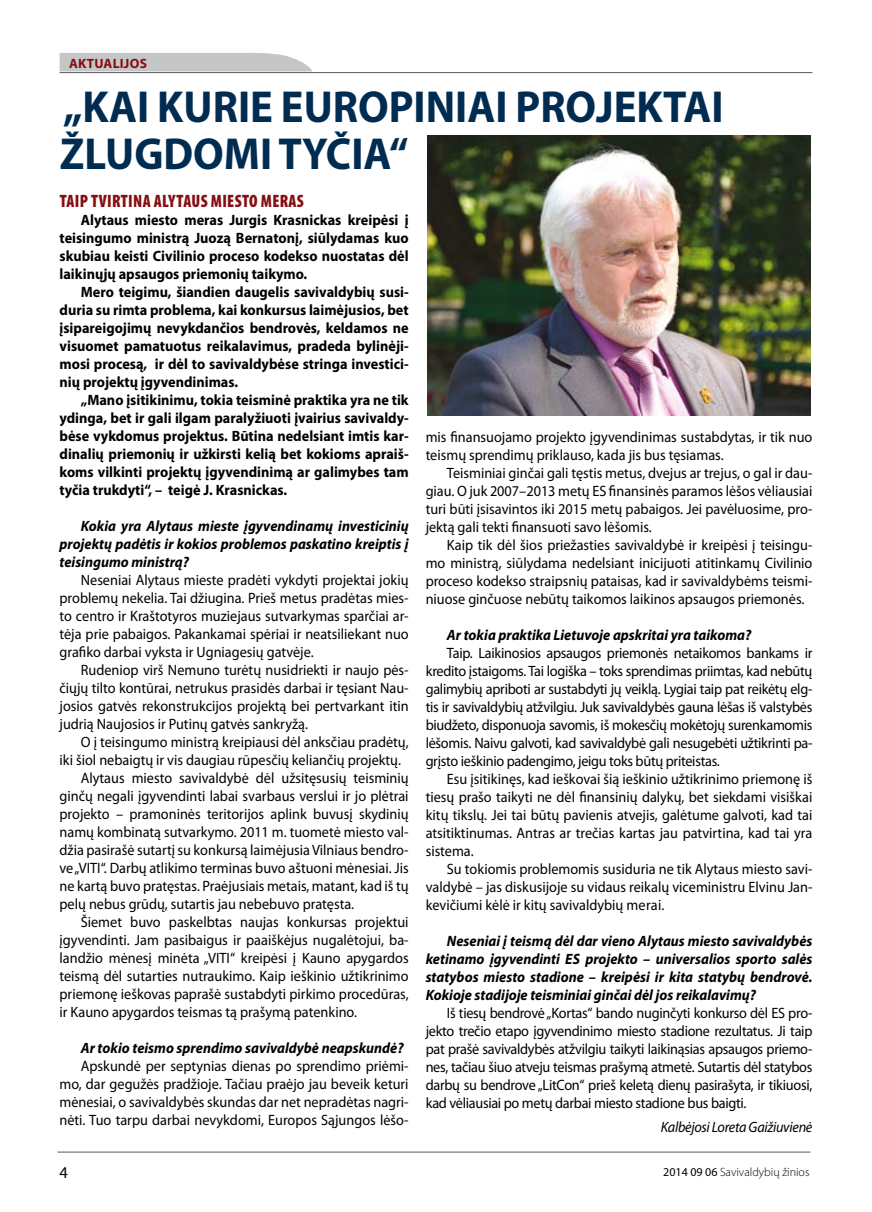
<style>
.page{position:relative;width:872px;height:1212px;background:#fff}
.page>*{position:absolute;margin:0;border:0;box-sizing:border-box;transform-origin:0 0}
.t1{font:700 45px/46.8px "Myriad Pro";color:#002c52;scale:.95 1}
.t2{font:900 condensed 18px "Myriad Pro";letter-spacing:.02em;color:#860e12;scale:.95 1}
.t3{font:15px/18px "Myriad Pro";color:#000;text-align:justify;scale:.95 1}
.t4{font:700 15px/18px "Myriad Pro";color:#000;text-align:justify;scale:.95 1}
.t5{font:italic 700 15px/18px "Myriad Pro";color:#000;text-align:justify;scale:.95 1}
.t6{font:italic 15px "Myriad Pro";letter-spacing:-.02em;color:#000;scale:.95 1}
.t7{font:700 13.5px "Myriad Pro";letter-spacing:.02em;color:#860e12}
.t8{font:300 12px "Myriad Pro";color:#000}
.s1{font-weight:400}
</style>
<div class="page">
<hr style="left:60px;top:72px;width:752px;height:1px;background:#58585a">
<svg style="left:60px;top:52px;width:252px;height:19px;background:#cacbcd"></svg>
<hr style="left:57px;top:1152px;width:753px;height:1px;background:#58585a">
<img style="left:427px;top:135px;width:383px;height:281px">
<p class="t7" style="left:69px;top:55px;width:79px">AKTUALIJOS</p>
<h1 class="t1" style="left:60px;top:82px;width:700px">„Kai kurie europiniai projektai žlugdomi tyčia“</h1>
<p class="t2" style="left:60px;top:189px;width:258px">TAIP TVIRTINA ALYTAUS MIESTO MERAS</p>
<p class="t4" style="left:60px;top:210px;width:369px;text-indent:21px">Alytaus miesto meras Jurgis Krasnickas kreipėsi į teisingumo ministrą Juozą Bernatonį, siūlydamas kuo skubiau keisti Civilinio proceso kodekso nuostatas dėl laikinųjų apsaugos priemonių taikymo.</p>
<p class="t4" style="left:60px;top:282px;width:369px;text-indent:21px">Mero teigimu, šiandien daugelis savivaldybių susi&shy;duria su rimta problema, kai konkursus laimėjusios, bet įsipareigojimų nevykdančios bendrovės, keldamos ne visuomet pamatuotus reikalavimus, pradeda bylinėji&shy;mosi procesą, ir dėl to savivaldybėse stringa investici&shy;nių projektų įgyvendinimas.</p>
<p class="t4" style="left:60px;top:390px;width:369px;text-indent:21px">„Mano įsitikinimu, tokia teisminė praktika yra ne tik ydinga, bet ir gali ilgam paralyžiuoti įvairius savivaldy&shy;bėse vykdomus projektus. Būtina nedelsiant imtis kar&shy;dinalių priemonių ir užkirsti kelią bet kokioms apraiš&shy;koms vilkinti projektų įgyvendinimą ar galimybes tam tyčia trukdyti“, – teigė J. Krasnickas.</p>
<p class="t5" style="left:60px;top:516px;width:369px;text-indent:21px">Kokia yra Alytaus mieste įgyvendinamų investicinių projektų padėtis ir kokios problemos paskatino kreiptis į teisingumo ministrą?</p>
<p class="t3" style="left:60px;top:571px;width:369px;text-indent:21px">Neseniai Alytaus mieste pradėti vykdyti projektai jokių problemų nekelia. Tai džiugina. Prieš metus pradėtas mies&shy;to centro ir Kraštotyros muziejaus sutvarkymas sparčiai ar&shy;tėja prie pabaigos. Pakankamai spėriai ir neatsiliekant nuo grafiko darbai vyksta ir Ugniagesių gatvėje.</p>
<p class="t3" style="left:60px;top:661px;width:369px;text-indent:21px">Rudeniop virš Nemuno turėtų nusidriekti ir naujo pės&shy;čiųjų tilto kontūrai, netrukus prasidės darbai ir tęsiant Nau&shy;josios gatvės rekonstrukcijos projektą bei pertvarkant itin judrią Naujosios ir Putinų gatvės sankryžą.</p>
<p class="t3" style="left:81px;top:733px;width:346px">O į teisingumo ministrą kreipiausi dėl anksčiau pradėtų,</p>
<p class="t3" style="left:60px;top:751px;width:361px">iki šiol nebaigtų ir vis daugiau rūpesčių keliančių projektų.</p>
<p class="t3" style="left:81px;top:769px;width:346px">Alytaus miesto savivaldybė dėl užsitęsusių teisminių</p>
<p class="t3" style="left:60px;top:787px;width:369px">ginčų negali įgyvendinti labai svarbaus verslui ir jo plėtrai</p>
<p class="t3" style="left:60px;top:805px;width:369px">projekto – pramoninės teritorijos aplink buvusį skydinių</p>
<p class="t3" style="left:60px;top:823px;width:369px">namų kombinatą sutvarkymo. 2011 m. tuometė miesto val-</p>
<p class="t3" style="left:60px;top:841px;width:369px">džia pasirašė sutartį su konkursą laimėjusia Vilniaus bendro-</p>
<p class="t3" style="left:60px;top:859px;width:369px">ve „VITI“. Darbų atlikimo terminas buvo aštuoni mėnesiai. Jis</p>
<p class="t3" style="left:60px;top:877px;width:369px">ne kartą buvo pratęstas. Praėjusiais metais, matant, kad iš tų</p>
<p class="t3" style="left:60px;top:895px;width:312px">pelų nebus grūdų, sutartis jau nebebuvo pratęsta.</p>
<p class="t3" style="left:81px;top:913px;width:346px">Šiemet buvo paskelbtas naujas konkursas projektui</p>
<p class="t3" style="left:60px;top:931px;width:369px">įgyvendinti. Jam pasibaigus ir paaiškėjus nugalėtojui, ba-</p>
<p class="t3" style="left:60px;top:949px;width:369px">landžio mėnesį minėta „VITI“ kreipėsi į Kauno apygardos</p>
<p class="t3" style="left:60px;top:967px;width:369px">teismą dėl sutarties nutraukimo. Kaip ieškinio užtikrinimo</p>
<p class="t3" style="left:60px;top:985px;width:369px">priemonę ieškovas paprašė sustabdyti pirkimo procedūras,</p>
<p class="t3" style="left:60px;top:1003px;width:315px">ir Kauno apygardos teismas tą prašymą patenkino.</p>
<p class="t5" style="left:81px;top:1038px;width:341px">Ar tokio teismo sprendimo savivaldybė neapskundė?</p>
<p class="t3" style="left:60px;top:1057px;width:369px;text-indent:21px">Apskundė per septynias dienas po sprendimo priėmi&shy;mo, dar gegužės pradžioje. Tačiau praėjo jau beveik keturi mėnesiai, o savivaldybės skundas dar net nepradėtas nagri&shy;nėti. Tuo tarpu darbai nevykdomi, Europos Sąjungos lėšo-</p>
<p class="t3" style="left:426px;top:428px;width:408px">mis finansuojamo projekto įgyvendinimas sustabdytas, ir tik nuo teismų sprendimų priklauso, kada jis bus tęsiamas.</p>
<p class="t3" style="left:426px;top:464px;width:408px;text-indent:21px">Teisminiai ginčai gali tęstis metus, dvejus ar trejus, o gal ir dau&shy;giau. O juk 2007–2013 metų ES finansinės paramos lėšos vėliausiai turi būti įsisavintos iki 2015 metų pabaigos. Jei pavėluosime, pro&shy;jektą gali tekti finansuoti savo lėšomis.</p>
<p class="t3" style="left:426px;top:536px;width:408px;text-indent:21px">Kaip tik dėl šios priežasties savivaldybė ir kreipėsi į teisingu&shy;mo ministrą, siūlydama nedelsiant inicijuoti atitinkamų Civilinio proceso kodekso straipsnių pataisas, kad ir savivaldybėms teismi&shy;niuose ginčuose nebūtų taikomos laikinos apsaugos priemonės.</p>
<p class="t5" style="left:447px;top:625px;width:322px">Ar tokia praktika Lietuvoje apskritai yra taikoma?</p>
<p class="t3" style="left:426px;top:644px;width:408px;text-indent:21px">Taip. Laikinosios apsaugos priemonės netaikomos bankams ir kredito įstaigoms. Tai logiška – toks sprendimas priimtas, kad nebūtų galimybių apriboti ar sustabdyti jų veiklą. Lygiai taip pat reikėtų elg&shy;tis ir savivaldybių atžvilgiu. Juk savivaldybės gauna lėšas iš valstybės biudžeto, disponuoja savomis, iš mokesčių mokėtojų surenkamomis lėšomis. Naivu galvoti, kad savivaldybė gali nesugebėti užtikrinti pa&shy;grįsto ieškinio padengimo, jeigu toks būtų priteistas.</p>
<p class="t3" style="left:426px;top:770px;width:408px;text-indent:21px">Esu įsitikinęs, kad ieškovai šią ieškinio užtikrinimo priemonę iš tiesų prašo taikyti ne dėl finansinių dalykų, bet siekdami visiškai kitų tikslų. Jei tai būtų pavienis atvejis, galėtume galvoti, kad tai atsitiktinumas. Antras ar trečias kartas jau patvirtina, kad tai yra sistema.</p>
<p class="t3" style="left:426px;top:860px;width:408px;text-indent:21px">Su tokiomis problemomis susiduria ne tik Alytaus miesto savi&shy;valdybė – jas diskusijoje su vidaus reikalų viceministru Elvinu Jan&shy;kevičiumi kėlė ir kitų savivaldybių merai.</p>
<p class="t5" style="left:426px;top:931px;width:408px;text-indent:21px">Neseniai į teismą dėl dar vieno Alytaus miesto savivaldybės ketinamo įgyvendinti ES projekto – universalios sporto salės statybos miesto stadione – kreipėsi ir kita statybų bendrovė.<br>Kokioje stadijoje teisminiai ginčai dėl jos reikalavimų?</p>
<p class="t3" style="left:426px;top:1004px;width:408px;text-indent:21px">Iš tiesų bendrovė „Kortas“ bando nuginčyti konkurso dėl ES pro&shy;jekto trečio etapo įgyvendinimo miesto stadione rezultatus. Ji taip pat prašė savivaldybės atžvilgiu taikyti laikinąsias apsaugos priemo&shy;nes, tačiau šiuo atveju teismas prašymą atmetė. Sutartis dėl statybos darbų su bendrove „LitCon“ prieš keletą dienų pasirašyta, ir tikiuosi, kad vėliausiai po metų darbai miesto stadione bus baigti.</p>
<p class="t6" style="left:661px;top:1118px;width:161px">Kalbėjosi Loreta Gaižiuvienė</p>
<p class="t8" style="left:663px;top:1165px;width:148px"><span class="s1">2014 09 06</span> Savivaldybių žinios</p>
</div>
